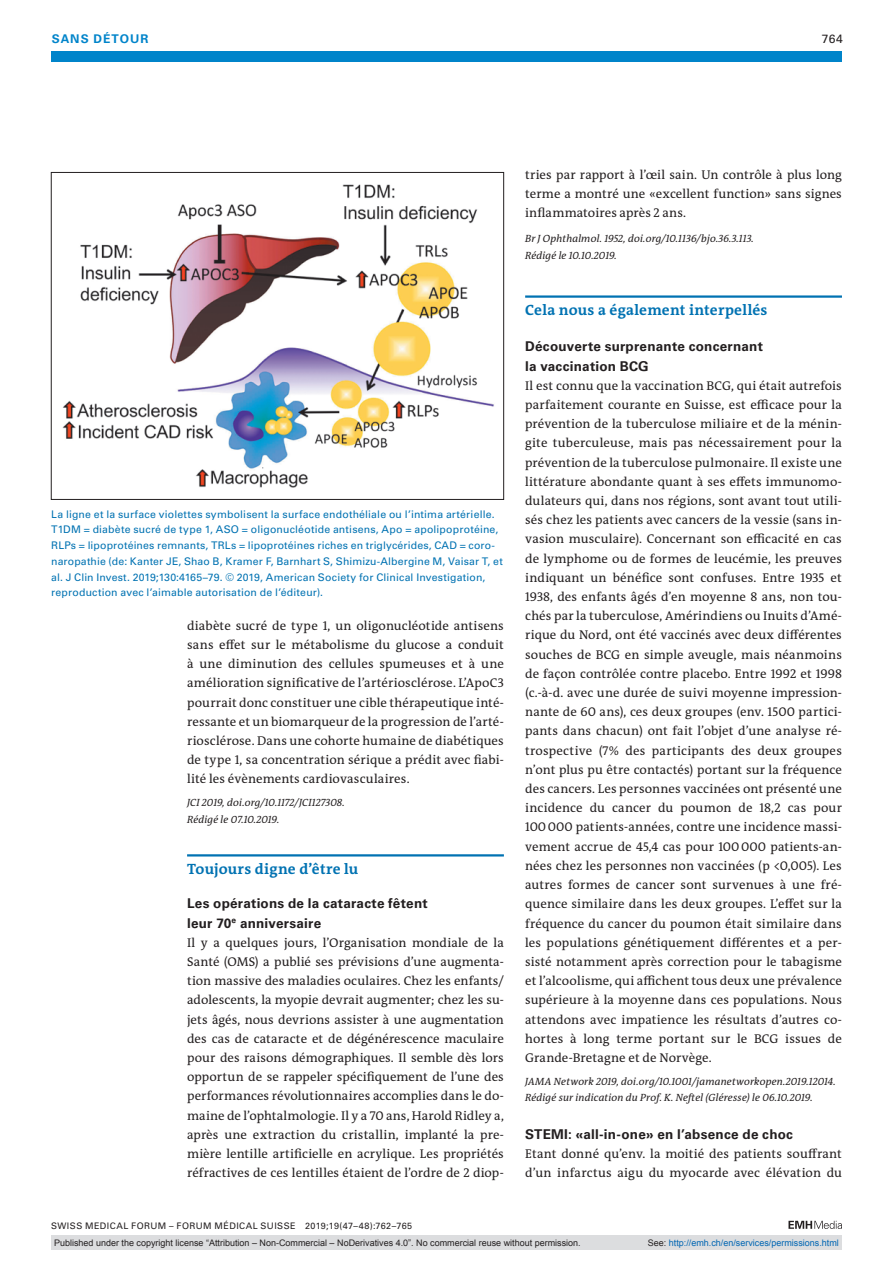
<style>
.page{position:relative;width:893px;height:1263px;background:#fff}
.page>*{position:absolute;margin:0;border:0;box-sizing:border-box;transform-origin:0 0}
.t1{font:700 15px "The Antiqua B W7";letter-spacing:.015em;color:#0072b2}
.t2{font:700 13.5px/19.2px "Univers LT Std";letter-spacing:.015em;color:#231f20}
.t3{font:12.75px/19.2px "The Antiqua B W5 Plain";letter-spacing:.01em;color:#231f20;text-align:justify}
.t4{font:700 12px "Univers LT Std";color:#0084ca}
.t5{font:12px "Univers LT Std";color:#231f20}
.t6{font:10.5px/15.8px "Univers LT Std";letter-spacing:.015em;color:#0072b2}
.t7{font:italic 10.5px/16.5px "The Antiqua B W5 Plain";letter-spacing:.01em;color:#231f20}
.t8{font:9px "Arial";color:#231f20}
.t9{font:9px "Univers LT Std";letter-spacing:.05em;color:#231f20}
.t10{font:9px "Arial";color:#0166b3}
.s1{color:#231f20}
</style>
<div class="page">
<div style="left:51px;top:51px;width:791px;height:11px;background:#0084ca"></div>
<svg style="left:788px;top:1221px;width:54px;height:8px"></svg>
<hr style="left:187px;top:854px;width:317px;height:2px;background:#0072b2">
<hr style="left:525px;top:295px;width:317px;height:3px;background:#0072b2">
<img style="left:62px;top:184px;width:432px;height:304px">
<div style="left:51px;top:172px;width:453px;height:328px;border:1px solid #231f20"></div>
<div style="left:51px;top:1235px;width:791px;height:15px;background:#dcdddf"></div>
<p class="t4" style="left:52px;top:31px;width:19px">Sans</p>
<p class="t4" style="left:94px;top:31px;width:10px">détour</p>
<p class="t5" style="left:822px;top:31px;width:23px">764</p>
<p class="t6" style="left:51px;top:506px;width:453px">La ligne et la surface violettes symbolisent la surface endothéliale ou l’intima artérielle.<br>T1DM = diabète sucré de type 1, ASO = oligonucléotide antisens, Apo = apolipoprotéine, RLPs = lipoprotéines remnants, TRLs = lipoprotéines riches en triglycérides, CAD = coro&shy;naropathie (de: Kanter JE, Shao B, Kramer F, Barnhart S, Shimizu-Albergine M, Vaisar T, et al. J Clin Invest. 2019;130:4165–79. © 2019, American Society for Clinical Investigation, reproduction avec l’aimable autorisation de l’éditeur).</p>
<p class="t3" style="left:187px;top:616px;width:318px">diabète sucré de type 1, un oligonucléotide antisens sans effet sur le métabolisme du glucose a conduit à une diminution des cellules spumeuses et à une amélioration significative de l’artériosclérose. L’ApoC3 pourrait donc constituer une cible thérapeutique inté&shy;ressante et un biomarqueur de la progression de l’arté&shy;riosclérose. Dans une cohorte humaine de diabétiques de type 1, sa concentration sérique a prédit avec fiabi&shy;lité les évènements cardiovasculaires.</p>
<p class="t7" style="left:187px;top:795px;width:159px">JCI 2019, doi.org/10.1172/JCI127308.<br>Rédigé le 07.10.2019.</p>
<p class="t1" style="left:187px;top:859px;width:173px">Toujours digne d’être lu</p>
<p class="t2" style="left:187px;top:894px;width:242px">Les opérations de la cataracte fêtent leur 70<sup>e</sup> anniversaire</p>
<p class="t3" style="left:187px;top:933px;width:318px">Il y a quelques jours, l’Organisation mondiale de la Santé (OMS) a publié ses prévisions d’une augmenta&shy;tion massive des maladies oculaires. Chez les enfants/ adolescents, la myopie devrait augmenter; chez les su&shy;jets âgés, nous devrions assister à une augmentation des cas de cataracte et de dégénérescence maculaire pour des raisons démographiques. Il semble dès lors opportun de se rappeler spécifiquement de l’une des performances révolutionnaires accomplies dans le do&shy;maine de l’ophtalmologie. Il y a 70 ans, Harold Ridley a, après une extraction du cristallin, implanté la pre&shy;mière lentille artificielle en acrylique. Les propriétés réfractives de ces lentilles étaient de l’ordre de 2 diop-</p>
<p class="t9" style="left:51px;top:1220px;width:363px">SWISS MEDICAL FORUM – FORUM MÉDICAL SUISSE 2019;19(47–48):762–765</p>
<p class="t3" style="left:525px;top:165px;width:318px">tries par rapport à l’œil sain. Un contrôle à plus long terme a montré une «excellent function» sans signes inflammatoires après 2 ans.</p>
<p class="t7" style="left:525px;top:230px;width:230px">Br J Ophthalmol. 1952, doi.org/10.1136/bjo.36.3.113.<br>Rédigé le 10.10.2019.</p>
<p class="t1" style="left:525px;top:301px;width:244px">Cela nous a également interpellés</p>
<p class="t2" style="left:525px;top:337px;width:239px">Découverte surprenante concernant la vaccination BCG</p>
<p class="t3" style="left:525px;top:376px;width:318px">Il est connu que la vaccination BCG, qui était autrefois parfaitement courante en Suisse, est efficace pour la prévention de la tuberculose miliaire et de la ménin&shy;gite tuberculeuse, mais pas nécessairement pour la prévention de la tuberculose pulmonaire. Il existe une littérature abondante quant à ses effets immunomo&shy;dulateurs qui, dans nos régions, sont avant tout utili&shy;sés chez les patients avec cancers de la vessie (sans in&shy;vasion musculaire). Concernant son efficacité en cas de lymphome ou de formes de leucémie, les preuves indiquant un bénéfice sont confuses. Entre 1935 et 1938, des enfants âgés d’en moyenne 8 ans, non tou&shy;chés par la tuberculose, Amérindiens ou Inuits d’Amé&shy;rique du Nord, ont été vaccinés avec deux différentes souches de BCG en simple aveugle, mais néanmoins de façon contrôlée contre placebo. Entre 1992 et 1998 (c.-à-d. avec une durée de suivi moyenne impression&shy;nante de 60 ans), ces deux groupes (env. 1500 partici&shy;pants dans chacun) ont fait l’objet d’une analyse ré&shy;trospective (7% des participants des deux groupes n’ont plus pu être contactés) portant sur la fréquence des cancers. Les personnes vaccinées ont présenté une incidence du cancer du poumon de 18,2 cas pour 100000 patients-années, contre une incidence massi&shy;vement accrue de 45,4 cas pour 100000 patients-an&shy;nées chez les personnes non vaccinées (p &lt;0,005). Les autres formes de cancer sont survenues à une fré&shy;quence similaire dans les deux groupes. L’effet sur la fréquence du cancer du poumon était similaire dans les populations génétiquement différentes et a per&shy;sisté notamment après correction pour le tabagisme et l’alcoolisme, qui affichent tous deux une prévalence supérieure à la moyenne dans ces populations. Nous attendons avec impatience les résultats d’autres co&shy;hortes à long terme portant sur le BCG issues de Grande-Bretagne et de Norvège.</p>
<p class="t7" style="left:525px;top:1073px;width:312px">JAMA Network 2019, doi.org/10.1001/jamanetworkopen.2019.12014.<br>Rédigé sur indication du Prof. K. Neftel (Gléresse) le 06.10.2019.</p>
<p class="t2" style="left:525px;top:1124px;width:269px">STEMI: «all-in-one» en l’absence de choc</p>
<p class="t3" style="left:525px;top:1144px;width:318px">Etant donné qu’env. la moitié des patients souffrant d’un infarctus aigu du myocarde avec élévation du</p>
<p class="t8" style="left:54px;top:1237px;width:528px">Published under the copyright license “Attribution – Non-Commercial – NoDerivatives 4.0”. No commercial reuse without permission.</p>
<p class="t10" style="left:648px;top:1237px;width:193px"><span class="s1">See:</span> http://emh.ch/en/services/permissions.html</p>
</div>
